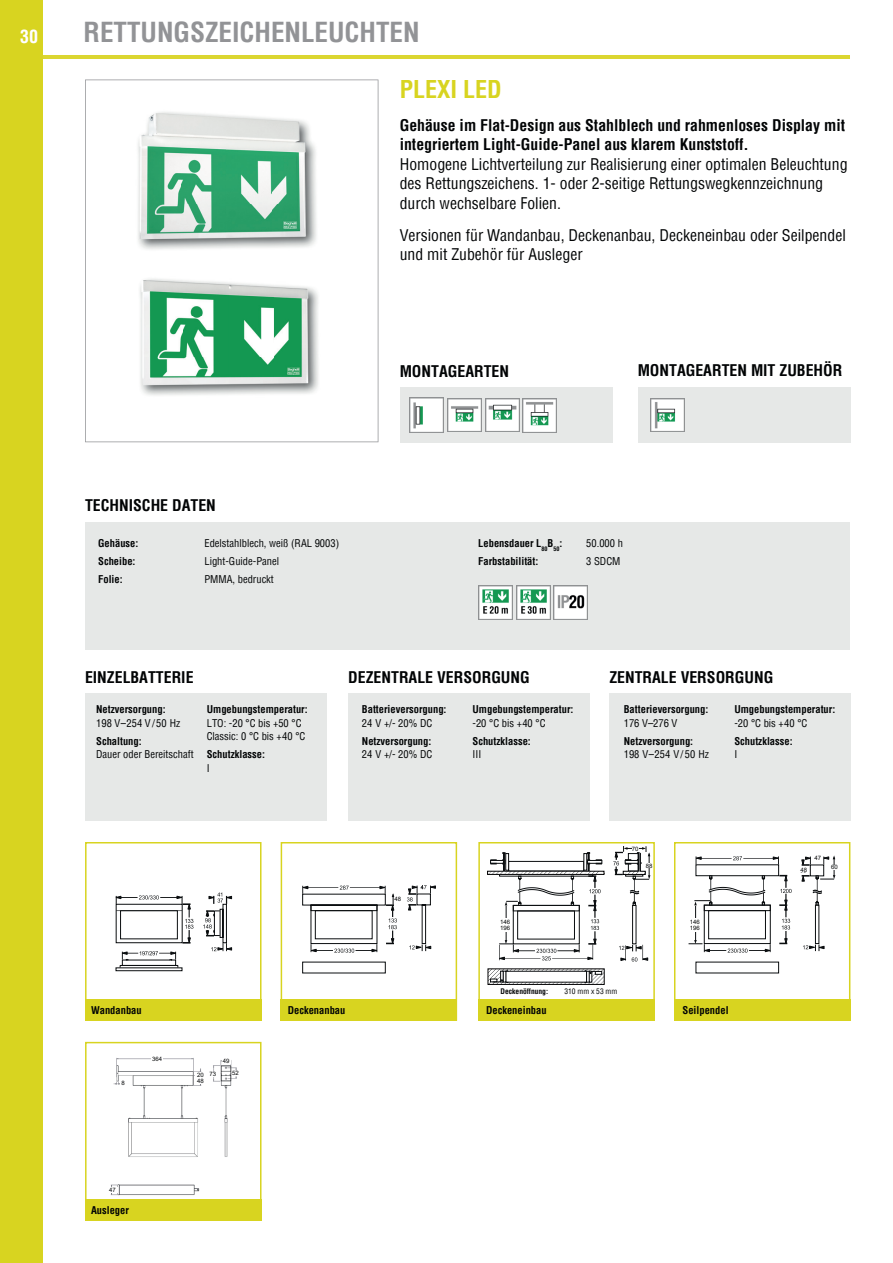
<style>
.page{position:relative;width:893px;height:1263px;background:#fff}
.page>*{position:absolute;margin:0;border:0;box-sizing:border-box;transform-origin:0 0}
.t1{font:700 condensed 27px "Helvetica";color:#929396}
.t2{font:700 condensed 24px "Helvetica";color:#d8d420}
.t3{font:700 condensed 18px "Helvetica";color:#fff}
.t4{font:condensed 15.75px/19.5px "Helvetica";color:#020405}
.t5{font:700 condensed 15.75px/19.5px "Helvetica";color:#020405}
.t6{font:700 condensed 10.5px "Helvetica";color:#020405}
.t7{font:condensed 10.5px/13.5px "Helvetica";color:#020405}
.t8{font:700 condensed 7.5px "Helvetica";color:#020405}
.t9{font:condensed 7.5px "Helvetica";color:#020405}
.t10{font:6px/6px "Arial";color:#020405}
</style>
<div class="page">
<div style="left:0;top:0;width:43px;height:1263px;background:#d8d420"></div>
<svg style="left:85px;top:80px;width:293px;height:362px"></svg>
<div style="left:85px;top:522px;width:765px;height:127px;background:#e6e8e7"></div>
<div style="left:85px;top:693px;width:241px;height:128px;background:#e6e8e7"></div>
<div style="left:348px;top:693px;width:242px;height:128px;background:#e6e8e7"></div>
<div style="left:609px;top:693px;width:241px;height:128px;background:#e6e8e7"></div>
<hr style="left:43px;top:55px;width:807px;height:3px;background:#dbd631">
<div style="left:400px;top:387px;width:212px;height:55px;background:#e6e8e7"></div>
<img style="left:486px;top:398px;width:34px;height:34px">
<img style="left:448px;top:398px;width:34px;height:34px">
<img style="left:410px;top:398px;width:34px;height:34px">
<img style="left:523px;top:398px;width:34px;height:34px">
<div style="left:638px;top:387px;width:212px;height:55px;background:#e6e8e7"></div>
<img style="left:650px;top:398px;width:34px;height:34px">
<img style="left:478px;top:586px;width:34px;height:34px">
<img style="left:516px;top:586px;width:34px;height:34px">
<img style="left:554px;top:586px;width:34px;height:34px">
<img style="left:116px;top:97px;width:44px;height:53px">
<img style="left:160px;top:97px;width:133px;height:12px">
<img style="left:293px;top:97px;width:44px;height:53px">
<img style="left:116px;top:150px;width:20px;height:52px">
<img style="left:318px;top:150px;width:19px;height:52px">
<img style="left:116px;top:202px;width:44px;height:52px">
<img style="left:160px;top:252px;width:133px;height:2px">
<img style="left:293px;top:202px;width:44px;height:52px">
<img style="left:136px;top:109px;width:182px;height:143px">
<img style="left:128px;top:270px;width:53px;height:46px">
<img style="left:181px;top:270px;width:106px;height:6px">
<img style="left:287px;top:270px;width:53px;height:46px">
<img style="left:128px;top:316px;width:10px;height:45px">
<img style="left:321px;top:316px;width:19px;height:45px">
<img style="left:128px;top:361px;width:53px;height:46px">
<img style="left:181px;top:398px;width:106px;height:9px">
<img style="left:287px;top:361px;width:53px;height:46px">
<img style="left:138px;top:276px;width:183px;height:122px">
<svg style="left:85px;top:842px;width:177px;height:179px"></svg>
<div style="left:85px;top:999px;width:176px;height:21px;background:#d8d420"></div>
<div style="left:478px;top:999px;width:177px;height:21px;background:#d8d420"></div>
<div style="left:674px;top:999px;width:176px;height:21px;background:#d8d420"></div>
<svg style="left:280px;top:842px;width:178px;height:179px"></svg>
<svg style="left:478px;top:842px;width:177px;height:157px"></svg>
<svg style="left:674px;top:842px;width:177px;height:160px"></svg>
<svg style="left:85px;top:1041px;width:177px;height:180px"></svg>
<h3 class="t3" style="left:20px;top:24px;width:19px">30</h3>
<h1 class="t1" style="left:84px;top:15px;width:338px">RETTUNGSZEICHENLEUCHTEN</h1>
<h2 class="t2" style="left:400px;top:73px;width:104px">PLEXI LED</h2>
<h3 class="t5" style="left:400px;top:115px;width:447px">Gehäuse im Flat-Design aus Stahlblech und rahmenloses Display mit integriertem Light-Guide-Panel aus klarem Kunststoff.</h3>
<h3 class="t4" style="left:400px;top:154px;width:449px">Homogene Lichtverteilung zur Realisierung einer optimalen Beleuchtung des Rettungszeichens. 1- oder 2-seitige Rettungswegkennzeichnung durch wechselbare Folien.</h3>
<h3 class="t4" style="left:400px;top:225px;width:448px">Versionen für Wandanbau, Deckenanbau, Deckeneinbau oder Seilpendel und mit Zubehör für Ausleger</h3>
<h3 class="t5" style="left:400px;top:361px;width:111px">MONTAGEARTEN</h3>
<h3 class="t5" style="left:638px;top:360px;width:206px">MONTAGEARTEN MIT ZUBEHÖR</h3>
<h3 class="t5" style="left:85px;top:495px;width:132px">TECHNISCHE DATEN</h3>
<p class="t6" style="left:98px;top:536px;width:42px">Gehäuse:</p>
<p class="t7" style="left:204px;top:536px;width:136px">Edelstahlblech, weiß (RAL 9003)</p>
<p class="t6" style="left:98px;top:554px;width:39px">Scheibe:</p>
<p class="t7" style="left:204px;top:554px;width:76px">Light-Guide-Panel</p>
<p class="t6" style="left:98px;top:572px;width:26px">Folie:</p>
<p class="t7" style="left:204px;top:572px;width:71px">PMMA, bedruckt</p>
<p class="t6" style="left:478px;top:536px;width:86px">Lebensdauer L<sub>80</sub>B<sub>50</sub>:</p>
<p class="t7" style="left:586px;top:536px;width:38px">50.000 h</p>
<p class="t6" style="left:478px;top:554px;width:62px">Farbstabilität:</p>
<p class="t7" style="left:586px;top:554px;width:36px">3 SDCM</p>
<h3 class="t5" style="left:85px;top:667px;width:110px">EINZELBATTERIE</h3>
<p class="t6" style="left:96px;top:702px;width:71px">Netzversorgung:</p>
<p class="t7" style="left:96px;top:716px;width:86px">198 V – 254 V / 50 Hz</p>
<p class="t6" style="left:96px;top:734px;width:47px">Schaltung:</p>
<p class="t7" style="left:96px;top:747px;width:99px">Dauer oder Bereitschaft</p>
<p class="t6" style="left:207px;top:702px;width:102px">Umgebungstemperatur:</p>
<p class="t7" style="left:207px;top:716px;width:100px">LTO: -20 °C bis +50 °C<br>Classic: 0 °C bis + 40 °C</p>
<p class="t6" style="left:207px;top:747px;width:60px">Schutzklasse:</p>
<p class="t7" style="left:207px;top:761px;width:4px">I</p>
<h3 class="t5" style="left:348px;top:667px;width:183px">DEZENTRALE VERSORGUNG</h3>
<h3 class="t5" style="left:609px;top:667px;width:166px">ZENTRALE VERSORGUNG</h3>
<p class="t6" style="left:362px;top:703px;width:86px">Batterieversorgung:</p>
<p class="t7" style="left:362px;top:716px;width:72px">24 V +/- 20% DC</p>
<p class="t6" style="left:362px;top:734px;width:71px">Netzversorgung:</p>
<p class="t7" style="left:362px;top:747px;width:72px">24 V +/- 20% DC</p>
<p class="t6" style="left:473px;top:703px;width:102px">Umgebungstemperatur:</p>
<p class="t7" style="left:473px;top:716px;width:75px">-20 °C bis + 40 °C</p>
<p class="t6" style="left:473px;top:734px;width:60px">Schutzklasse:</p>
<p class="t7" style="left:473px;top:747px;width:10px">III</p>
<p class="t6" style="left:624px;top:703px;width:86px">Batterieversorgung:</p>
<p class="t7" style="left:624px;top:716px;width:55px">176 V–276 V</p>
<p class="t6" style="left:624px;top:734px;width:71px">Netzversorgung:</p>
<p class="t7" style="left:624px;top:747px;width:87px">198 V – 254 V / 50 Hz</p>
<p class="t6" style="left:734px;top:703px;width:102px">Umgebungstemperatur:</p>
<p class="t7" style="left:734px;top:716px;width:75px">-20 °C bis + 40 °C</p>
<p class="t6" style="left:734px;top:734px;width:60px">Schutzklasse:</p>
<p class="t7" style="left:734px;top:747px;width:4px">I</p>
<p class="t10" style="left:632px;top:846px;width:8px">70</p>
<p class="t10" style="left:814px;top:855px;width:8px">47</p>
<p class="t10" style="left:646px;top:862px;width:8px">88</p>
<p class="t10" style="left:800px;top:866px;width:8px">48</p>
<p class="t10" style="left:831px;top:864px;width:8px">60</p>
<p class="t10" style="left:395px;top:896px;width:8px">48</p>
<p class="t10" style="left:500px;top:919px;width:12px">146<br>196</p>
<p class="t10" style="left:690px;top:919px;width:12px">146<br>196</p>
<p class="t8" style="left:501px;top:987px;width:49px">Deckenöffnung:</p>
<p class="t9" style="left:564px;top:987px;width:54px">310 mm x 53 mm</p>
<p class="t6" style="left:91px;top:1003px;width:52px">Wandanbau</p>
<p class="t6" style="left:288px;top:1003px;width:59px">Deckenanbau</p>
<p class="t10" style="left:122px;top:1080px;width:5px">8</p>
<p class="t10" style="left:152px;top:1056px;width:12px">364</p>
<p class="t10" style="left:223px;top:1058px;width:8px">49</p>
<p class="t10" style="left:209px;top:1071px;width:8px">73</p>
<p class="t10" style="left:232px;top:1070px;width:8px">52</p>
<p class="t10" style="left:197px;top:1072px;width:8px">20</p>
<p class="t10" style="left:197px;top:1078px;width:8px">48</p>
<p class="t10" style="left:109px;top:1187px;width:8px">47</p>
<p class="t6" style="left:91px;top:1203px;width:39px">Ausleger</p>
<p class="t6" style="left:486px;top:1003px;width:62px">Deckeneinbau</p>
<p class="t6" style="left:682px;top:1003px;width:48px">Seilpendel</p>
</div>
